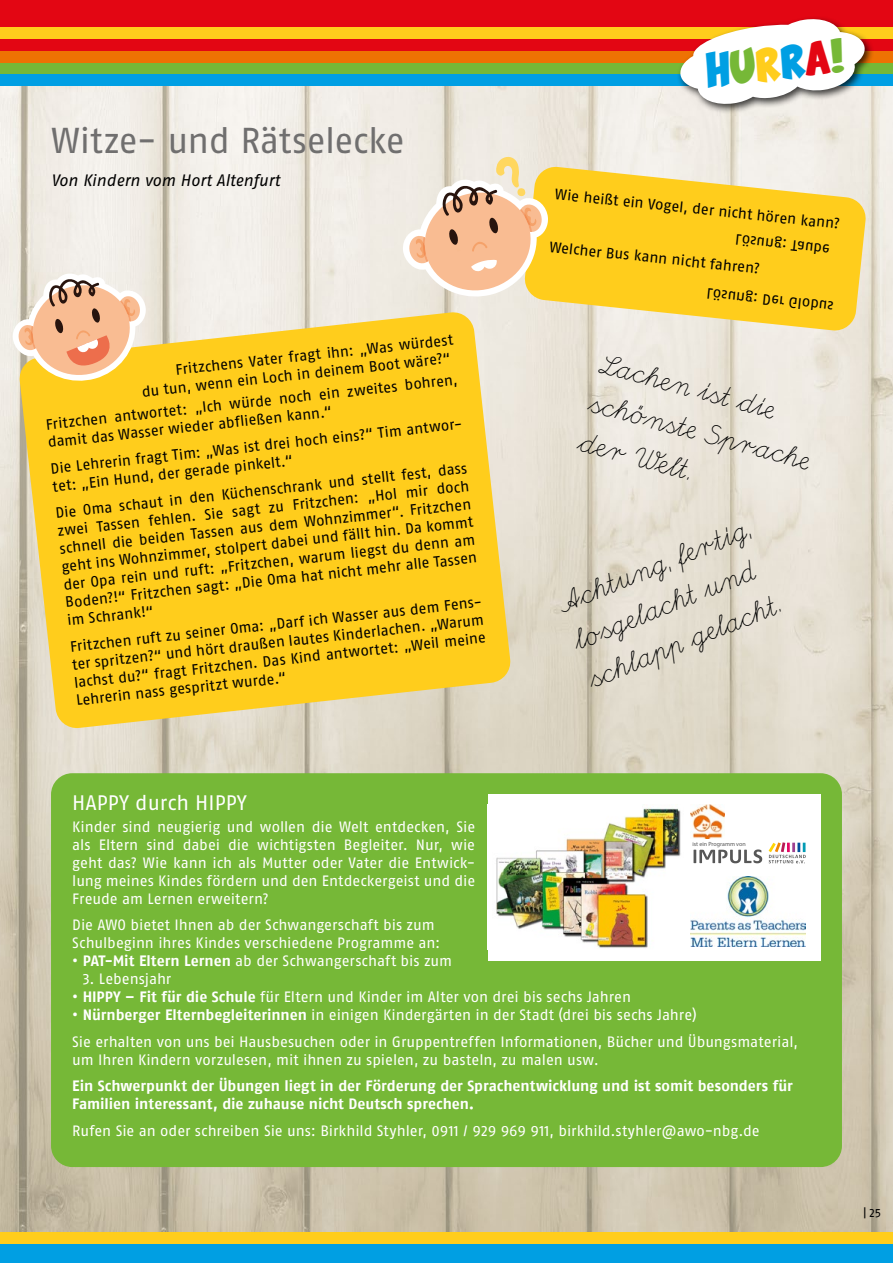
<style>
.page{position:relative;width:893px;height:1263px;background:#fff}
.page>*{position:absolute;margin:0;border:0;box-sizing:border-box;transform-origin:0 0}
.t1{font:36px "Fago No Lf";letter-spacing:-.01em;color:#706f6f}
.t2{font:27px/40.5px "Deutsche Normalschrift";color:#000}
.t3{font:23.1px "Comix Loud";color:#009fe3}
.t4{font:21px "Fago No Lf";color:#fff}
.t5{font:italic 16.5px "Fago No Lf";letter-spacing:-.005em;color:#000}
.t6{font:15px/18.1px "Fago No Lf";color:#000}
.t7{font:15px/18px "Fago No Lf";letter-spacing:-.005em;color:#fff}
.t8{font:700 15px/18px "Fago No Lf";letter-spacing:-.005em;color:#fff}
.t9{font:12px "Fago No Lf";color:#000}
.t10{font:6px "Myriad Pro";color:#575757}
.s1{color:#76b837}
.s2{color:#ffcd1c}
.s3{color:#e30613}
.s4{font-weight:700}
</style>
<div class="page">
<img style="left:0;top:86px;width:893px;height:1146px">
<div style="left:51px;top:773px;width:791px;height:394px;background:#76b837;border-radius:21px"></div>
<div style="left:488px;top:794px;width:333px;height:166px;background:#fff"></div>
<img style="left:496px;top:808px;width:185px;height:140px">
<img style="left:691px;top:804px;width:34px;height:34px">
<svg style="left:769px;top:842px;width:37px;height:21px"></svg>
<svg style="left:693px;top:849px;width:69px;height:14px"></svg>
<img style="left:691px;top:877px;width:115px;height:70px">
<svg style="left:524px;top:166px;width:343px;height:166px;background:#fad34b"></svg>
<svg style="left:19px;top:311px;width:492px;height:418px;background:#face37"></svg>
<svg style="left:12px;top:272px;width:134px;height:113px;background:#eec699"></svg>
<svg style="left:402px;top:156px;width:147px;height:145px;background:#efd0ac"></svg>
<div style="left:0;top:0;width:893px;height:56px;background:#e30613"></div>
<div style="left:0;top:74px;width:893px;height:12px;background:#009fe3"></div>
<div style="left:0;top:63px;width:893px;height:11px;background:#76b837"></div>
<div style="left:0;top:51px;width:893px;height:12px;background:#ee7203"></div>
<div style="left:0;top:28px;width:893px;height:11px;background:#ffcd1c"></div>
<div style="left:676px;top:15px;width:199px;height:99px;background:#000;opacity:.75"></div>
<svg style="left:679px;top:17px;width:186px;height:89px"></svg>
<div style="left:0;top:1244px;width:893px;height:19px;background:#009fe3"></div>
<div style="left:0;top:1232px;width:893px;height:12px;background:#ffcd1c"></div>
<div style="left:707px;top:289px;width:126px;height:22px;background:#ffcd1c"></div>
<div style="left:736px;top:235px;width:93px;height:19px;background:#ffcd1c"></div>
<h1 class="t1" style="left:51px;top:121px;width:355px">Witze- und Rätselecke</h1>
<p class="t5" style="left:51px;top:171px;width:230px">Von Kindern vom Hort Altenfurt</p>
<p class="t6" style="left:139px;top:364px;width:316px;text-align:right;rotate:-6deg">Fritzchens Vater fragt ihn: „Was würdest<br>du tun, wenn ein Loch in deinem Boot wäre?“</p>
<p class="t6" style="left:45px;top:414px;width:415px;rotate:-6deg">Fritzchen antwortet: „Ich würde noch ein zweites bohren, damit das Wasser wieder abfließen kann.“</p>
<p class="t6" style="left:50px;top:458px;width:415px;rotate:-6deg">Die Lehrerin fragt Tim: „Was ist drei hoch eins?“ Tim antwor&shy;tet: „Ein Hund, der gerade pinkelt.“</p>
<p class="t6" style="left:55px;top:503px;width:416px;text-align:justify;rotate:-6deg">Die Oma schaut in den Küchenschrank und stellt fest, dass zwei Tassen fehlen. Sie sagt zu Fritzchen: „Hol mir doch schnell die beiden Tassen aus dem Wohnzimmer“. Fritzchen geht ins Wohnzimmer, stolpert dabei und fällt hin. Da kommt der Opa rein und ruft: „Fritzchen, warum liegst du denn am Boden?!“ Fritzchen sagt: „Die Oma hat nicht mehr alle Tassen im Schrank!“</p>
<p class="t6" style="left:69px;top:636px;width:416px;text-align:justify;rotate:-6deg">Fritzchen ruft zu seiner Oma: „Darf ich Wasser aus dem Fens&shy;ter spritzen?“ und hört draußen lautes Kinderlachen. „Warum lachst du?“ fragt Fritzchen. Das Kind antwortet: „Weil meine Lehrerin nass gespritzt wurde.“</p>
<h3 class="t3" style="left:704px;top:60px;width:141px;rotate:-6deg">H<span class="s1">U</span><span class="s2">R</span>R<span class="s3">A</span><span class="s1">!</span></h3>
<p class="t6" style="left:556px;top:185px;width:288px;rotate:6deg">Wie heißt ein Vogel, der nicht hören kann?</p>
<p class="t6" style="left:551px;top:237px;width:213px;rotate:6deg">Welcher Bus kann nicht fahren?</p>
<h2 class="t2" style="left:606px;top:343px;width:229px;rotate:15deg">Lachen ist die schönste Sprache der Welt.</h2>
<h2 class="t2" style="left:551px;top:585px;width:206px;rotate:-22deg">Achtung, fertig, losgelacht und schlapp gelacht.</h2>
<h3 class="t4" style="left:72px;top:790px;width:176px">HAPPY durch HIPPY</h3>
<p class="t7" style="left:72px;top:817px;width:404px;text-align:justify">Kinder sind neugierig und wollen die Welt entdecken, Sie als Eltern sind dabei die wichtigsten Begleiter. Nur, wie geht das? Wie kann ich als Mutter oder Vater die Entwick&shy;lung meines Kindes fördern und den Entdeckergeist und die Freude am Lernen erweitern?</p>
<p class="t7" style="left:72px;top:916px;width:370px">Die AWO bietet Ihnen ab der Schwangerschaft bis zum<br>Schulbeginn ihres Kindes verschiedene Programme an:</p>
<p class="t7" style="left:72px;top:952px;width:381px"><span class="s4">• PAT-Mit Eltern Lernen</span> ab der Schwangerschaft bis zum</p>
<p class="t7" style="left:83px;top:970px;width:90px">3. Lebensjahr</p>
<p class="t7" style="left:72px;top:988px;width:560px"><span class="s4">• HIPPY – Fit für die Schule</span> für Eltern und Kinder im Alter von drei bis sechs Jahren</p>
<p class="t7" style="left:72px;top:1002px;width:727px;line-height:26.5px"><span class="s4">• Nürnberger Elternbegleiterinnen</span> in einigen Kindergärten in der Stadt (drei bis sechs Jahre)<br>Sie erhalten von uns bei Hausbesuchen oder in Gruppentreffen Informationen, Bücher und Übungsmaterial,</p>
<p class="t7" style="left:72px;top:1050px;width:528px">um Ihren Kindern vorzulesen, mit ihnen zu spielen, zu basteln, zu malen usw.</p>
<p class="t8" style="left:72px;top:1077px;width:722px">Ein Schwerpunkt der Übungen liegt in der Förderung der Sprachentwicklung und ist somit besonders für<br>Familien interessant, die zuhause nicht Deutsch sprechen.</p>
<p class="t7" style="left:72px;top:1121px;width:689px">Rufen Sie an oder schreiben Sie uns: Birkhild Styhler, 0911 / 929 969 911, birkhild.styhler@awo-nbg.de</p>
<p class="t10" style="left:692px;top:841px;width:55px">ist ein Programm von</p>
<p class="t9" style="left:863px;top:1206px;width:19px">| 25</p>
</div>
